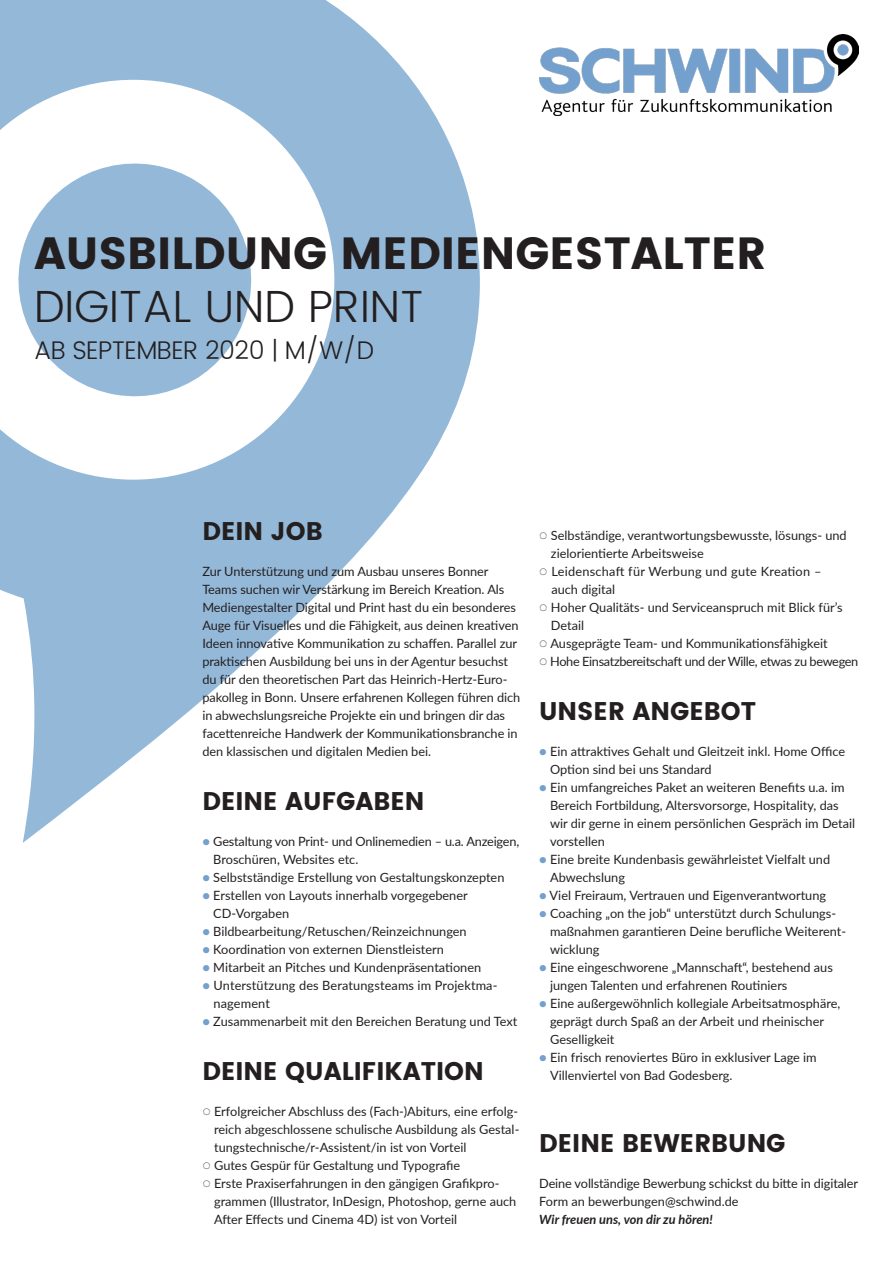
<style>
.page{position:relative;width:893px;height:1263px;background:#fff}
.page>*{position:absolute;margin:0;border:0;box-sizing:border-box;transform-origin:0 0}
.t1{font:700 45px "Poppins";color:#231f20}
.t2{font:300 45px "Poppins";color:#231f20}
.t3{font:700 25.5px "Poppins";color:#231f20}
.t4{font:300 25.5px "Poppins";letter-spacing:-.02em;color:#231f20}
.t5{font:12.75px/18px "Lato";color:#231f20}
.t6{font:12.75px/18px "Lato";letter-spacing:.02em;color:#231f20}
.t7{font:12.75px "Lato";letter-spacing:-.03em;color:#231f20}
.s1{color:#74a0ce}
.s2{font-weight:700;font-style:italic}
</style>
<div class="page">
<img style="left:539px;top:34px;width:320px;height:81px">
<svg style="left:0;top:0;width:480px;height:843px;fill:#94b8d8"></svg>
<svg style="left:9px;top:155px;width:251px;height:250px;fill:#94b8d8"></svg>
<p class="t1" style="left:34px;top:228px;width:734px">AUSBILDUNG MEDIENGESTALTER</p>
<p class="t2" style="left:34px;top:274px;width:391px">DIGITAL UND PRINT</p>
<p class="t4" style="left:34px;top:332px;width:341px">AB SEPTEMBER 2020 | M/W/D</p>
<p class="t3" style="left:202px;top:516px;width:122px">DEIN JOB</p>
<p class="t5" style="left:202px;top:562px;width:319px">Zur Unterstützung und zum Ausbau unseres Bonner Teams suchen wir Verstärkung im Bereich Kreation. Als Mediengestalter Digital und Print hast du ein besonderes Auge für Visuelles und die Fähigkeit, aus deinen kreativen Ideen innovative Kommunikation zu schaffen. Parallel zur praktischen Ausbildung bei uns in der Agentur besuchst du für den theoretischen Part das Heinrich-Hertz-Euro&shy;pakolleg in Bonn. Unsere erfahrenen Kollegen führen dich in abwechslungsreiche Projekte ein und bringen dir das facettenreiche Handwerk der Kommunikationsbranche in den klassischen und digitalen Medien bei.</p>
<p class="t3" style="left:202px;top:786px;width:224px">DEINE AUFGABEN</p>
<p class="t5" style="left:213px;top:832px;width:307px;text-indent:-11px"><span class="s1">●</span> Gestaltung von Print- und Onlinemedien – u.a. Anzeigen,<br>Broschüren, Websites etc.</p>
<p class="t5" style="left:202px;top:868px;width:304px"><span class="s1">●</span> Selbstständige Erstellung von Gestaltungskonzepten</p>
<p class="t5" style="left:213px;top:886px;width:256px;text-indent:-11px"><span class="s1">●</span> Erstellen von Layouts innerhalb vorgegebener<br>CD-Vorgaben</p>
<p class="t5" style="left:202px;top:922px;width:266px"><span class="s1">●</span> Bildbearbeitung/Retuschen/Reinzeichnungen</p>
<p class="t5" style="left:202px;top:940px;width:243px"><span class="s1">●</span> Koordination von externen Dienstleistern</p>
<p class="t5" style="left:202px;top:958px;width:280px"><span class="s1">●</span> Mitarbeit an Pitches und Kundenpräsentationen</p>
<p class="t5" style="left:214px;top:976px;width:285px;text-indent:-11px"><span class="s1">●</span> Unterstützung des Beratungsteams im Projektma&shy;nagement</p>
<p class="t5" style="left:202px;top:1012px;width:316px"><span class="s1">●</span> Zusammenarbeit mit den Bereichen Beratung und Text</p>
<p class="t3" style="left:202px;top:1056px;width:283px">DEINE QUALIFIKATION</p>
<p class="t5" style="left:214px;top:1102px;width:307px;text-align:justify;text-indent:-12px">◌ Erfolgreicher Abschluss des (Fach-)Abiturs, eine erfolg&shy;reich abgeschlossene schulische Ausbildung als Gestal&shy;tungstechnische/r-Assistent/in ist von Vorteil</p>
<p class="t5" style="left:202px;top:1156px;width:259px">◌ Gutes Gespür für Gestaltung und Typografie</p>
<p class="t5" style="left:214px;top:1174px;width:304px;text-indent:-12px">◌ Erste Praxiserfahrungen in den gängigen Grafikpro&shy;grammen (Illustrator, InDesign, Photoshop, gerne auch<br>After Effects und Cinema 4D) ist von Vorteil</p>
<p class="t5" style="left:551px;top:526px;width:297px;text-indent:-12px">◌ Selbständige, verantwortungsbewusste, lösungs- und zielorientierte Arbeitsweise</p>
<p class="t6" style="left:551px;top:562px;width:271px;text-indent:-12px">◌ Leidenschaft für Werbung und gute Kreation – auch digital</p>
<p class="t5" style="left:551px;top:598px;width:293px;text-indent:-12px">◌ Hoher Qualitäts- und Serviceanspruch mit Blick für’s<br>Detail</p>
<p class="t5" style="left:539px;top:634px;width:290px">◌ Ausgeprägte Team- und Kommunikationsfähigkeit</p>
<p class="t7" style="left:539px;top:652px;width:321px">◌ Hohe Einsatzbereitschaft und der Wille, etwas zu bewegen</p>
<p class="t3" style="left:539px;top:696px;width:218px">UNSER ANGEBOT</p>
<p class="t5" style="left:550px;top:742px;width:296px;text-indent:-11px"><span class="s1">●</span> Ein attraktives Gehalt und Gleitzeit inkl. Home Office<br>Option sind bei uns Standard</p>
<p class="t5" style="left:550px;top:778px;width:307px;text-indent:-11px"><span class="s1">●</span> Ein umfangreiches Paket an weiteren Benefits u.a. im Bereich Fortbildung, Altersvorsorge, Hospitality, das wir dir gerne in einem persönlichen Gespräch im Detail vorstellen</p>
<p class="t5" style="left:550px;top:850px;width:282px;text-indent:-11px"><span class="s1">●</span> Eine breite Kundenbasis gewährleistet Vielfalt und<br>Abwechslung</p>
<p class="t5" style="left:539px;top:886px;width:288px"><span class="s1">●</span> Viel Freiraum, Vertrauen und Eigenverantwortung</p>
<p class="t5" style="left:550px;top:904px;width:298px;text-indent:-11px"><span class="s1">●</span> Coaching „on the job“ unterstützt durch Schulungs&shy;maßnahmen garantieren Deine berufliche Weiterent&shy;wicklung</p>
<p class="t5" style="left:550px;top:958px;width:284px;text-indent:-11px"><span class="s1">●</span> Eine eingeschworene „Mannschaft“, bestehend aus jungen Talenten und erfahrenen Routiniers</p>
<p class="t5" style="left:550px;top:994px;width:292px;text-indent:-11px"><span class="s1">●</span> Eine außergewöhnlich kollegiale Arbeitsatmosphäre, geprägt durch Spaß an der Arbeit und rheinischer<br>Geselligkeit</p>
<p class="t5" style="left:550px;top:1048px;width:268px;text-indent:-11px"><span class="s1">●</span> Ein frisch renoviertes Büro in exklusiver Lage im<br>Villenviertel von Bad Godesberg.</p>
<p class="t3" style="left:539px;top:1128px;width:248px">DEINE BEWERBUNG</p>
<p class="t5" style="left:539px;top:1174px;width:320px">Deine vollständige Bewerbung schickst du bitte in digitaler<br>Form an bewerbungen@schwind.de<br><span class="s2">Wir freuen uns, von dir zu hören!</span></p>
</div>
